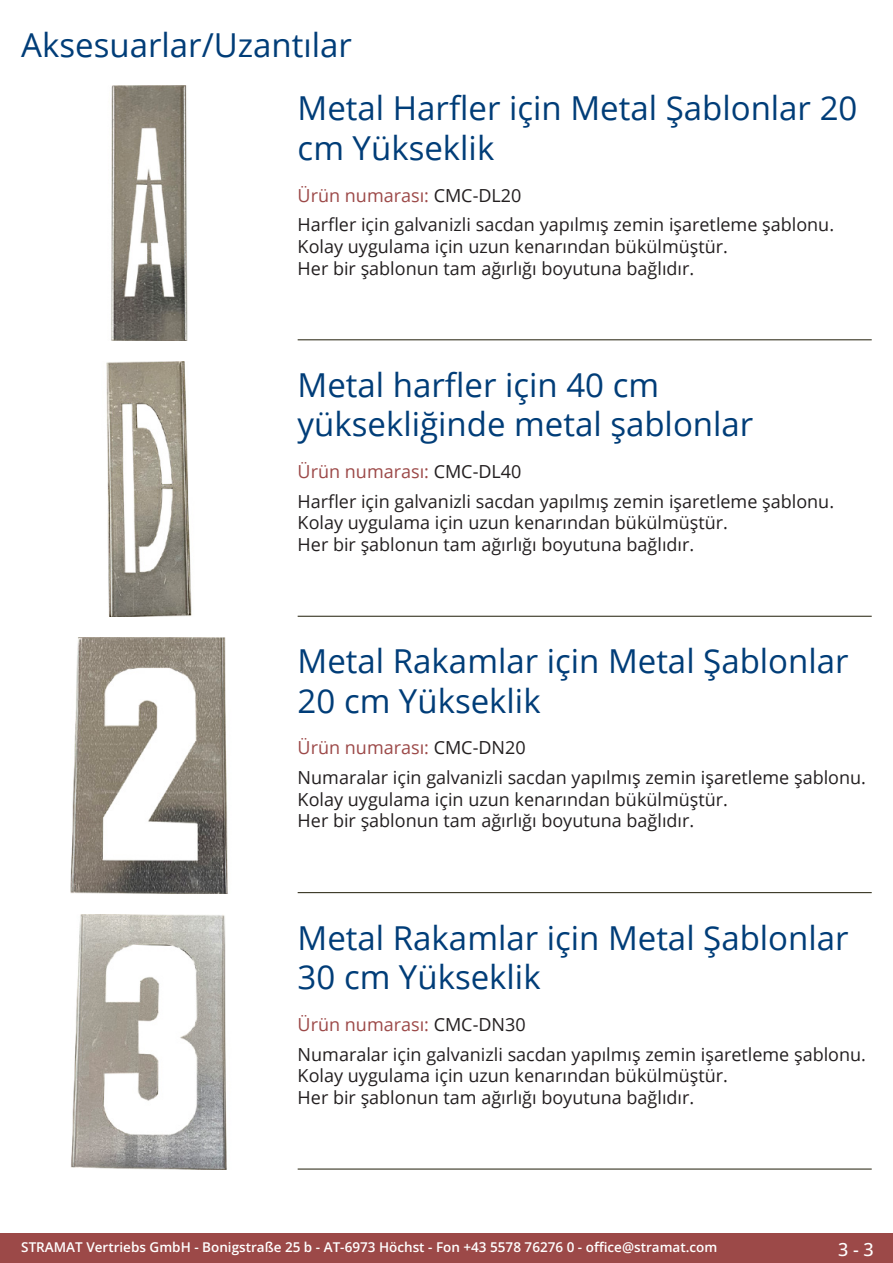
<style>
.page{position:relative;width:893px;height:1263px;background:#fff}
.page>*{position:absolute;margin:0;border:0;box-sizing:border-box;transform-origin:0 0}
.Produkttitel{font:33px/39.6px "Open Sans";color:#003d78}
.RastTitel{font:33px "Open Sans";color:#003d78}
.Beschreibung_Text{font:18px/21.6px "Open Sans";color:#231f20}
.TechDaten_Überschrif{font:18px "Open Sans";color:#9c4948}
.t1{font:500 18px "Open Sans";color:#fff}
.t2{font:600 13.5px "Open Sans";color:#fff}
.s1{color:#231f20}
</style>
<div class="page">
<div style="left:0;top:1233px;width:893px;height:30px;background:#9c4948"></div>
<hr style="left:298px;top:340px;width:574px;height:1px;background:#201d08">
<hr style="left:298px;top:616px;width:574px;height:1px;background:#201d08">
<hr style="left:298px;top:892px;width:574px;height:1px;background:#201d08">
<hr style="left:298px;top:1169px;width:574px;height:1px;background:#201d08">
<img style="left:111px;top:85px;width:77px;height:255px">
<img style="left:106px;top:361px;width:86px;height:256px">
<img style="left:70px;top:638px;width:158px;height:255px">
<img style="left:71px;top:914px;width:156px;height:255px">
<p class="RastTitel" style="left:21px;top:22px;width:332px">Aksesuarlar/Uzantılar</p>
<p class="Produkttitel" style="left:298px;top:88px;width:561px">Metal Harfler için Metal Şablonlar 20 cm Yükseklik</p>
<p class="TechDaten_Überschrif" style="left:298px;top:183px;width:225px">Ürün numarası: <span class="s1">CMC-DL20</span></p>
<p class="Beschreibung_Text" style="left:298px;top:214px;width:538px">Harfler için galvanizli sacdan yapılmış zemin işaretleme şablonu.<br>Kolay uygulama için uzun kenarından bükülmüştür.<br>Her bir şablonun tam ağırlığı boyutuna bağlıdır.</p>
<p class="Produkttitel" style="left:298px;top:364px;width:457px">Metal harfler için 40 cm yüksekliğinde metal şablonlar</p>
<p class="TechDaten_Überschrif" style="left:298px;top:459px;width:225px">Ürün numarası: <span class="s1">CMC-DL40</span></p>
<p class="Beschreibung_Text" style="left:298px;top:490px;width:538px">Harfler için galvanizli sacdan yapılmış zemin işaretleme şablonu.<br>Kolay uygulama için uzun kenarından bükülmüştür.<br>Her bir şablonun tam ağırlığı boyutuna bağlıdır.</p>
<p class="Produkttitel" style="left:298px;top:640px;width:552px">Metal Rakamlar için Metal Şablonlar<br>20 cm Yükseklik</p>
<p class="TechDaten_Überschrif" style="left:298px;top:735px;width:230px">Ürün numarası: <span class="s1">CMC-DN20</span></p>
<p class="Beschreibung_Text" style="left:298px;top:766px;width:570px">Numaralar için galvanizli sacdan yapılmış zemin işaretleme şablonu.<br>Kolay uygulama için uzun kenarından bükülmüştür.<br>Her bir şablonun tam ağırlığı boyutuna bağlıdır.</p>
<p class="Produkttitel" style="left:298px;top:917px;width:552px">Metal Rakamlar için Metal Şablonlar<br>30 cm Yükseklik</p>
<p class="TechDaten_Überschrif" style="left:298px;top:1012px;width:230px">Ürün numarası: <span class="s1">CMC-DN30</span></p>
<p class="Beschreibung_Text" style="left:298px;top:1043px;width:570px">Numaralar için galvanizli sacdan yapılmış zemin işaretleme şablonu.<br>Kolay uygulama için uzun kenarından bükülmüştür.<br>Her bir şablonun tam ağırlığı boyutuna bağlıdır.</p>
<p class="t2" style="left:21px;top:1238px;width:698px">STRAMAT Vertriebs GmbH - Bonigstraße 25 b - AT-6973 Höchst - Fon +43 5578 76276 0 - office@stramat.com</p>
<p class="t1" style="left:838px;top:1237px;width:37px">3 - 3</p>
</div>
